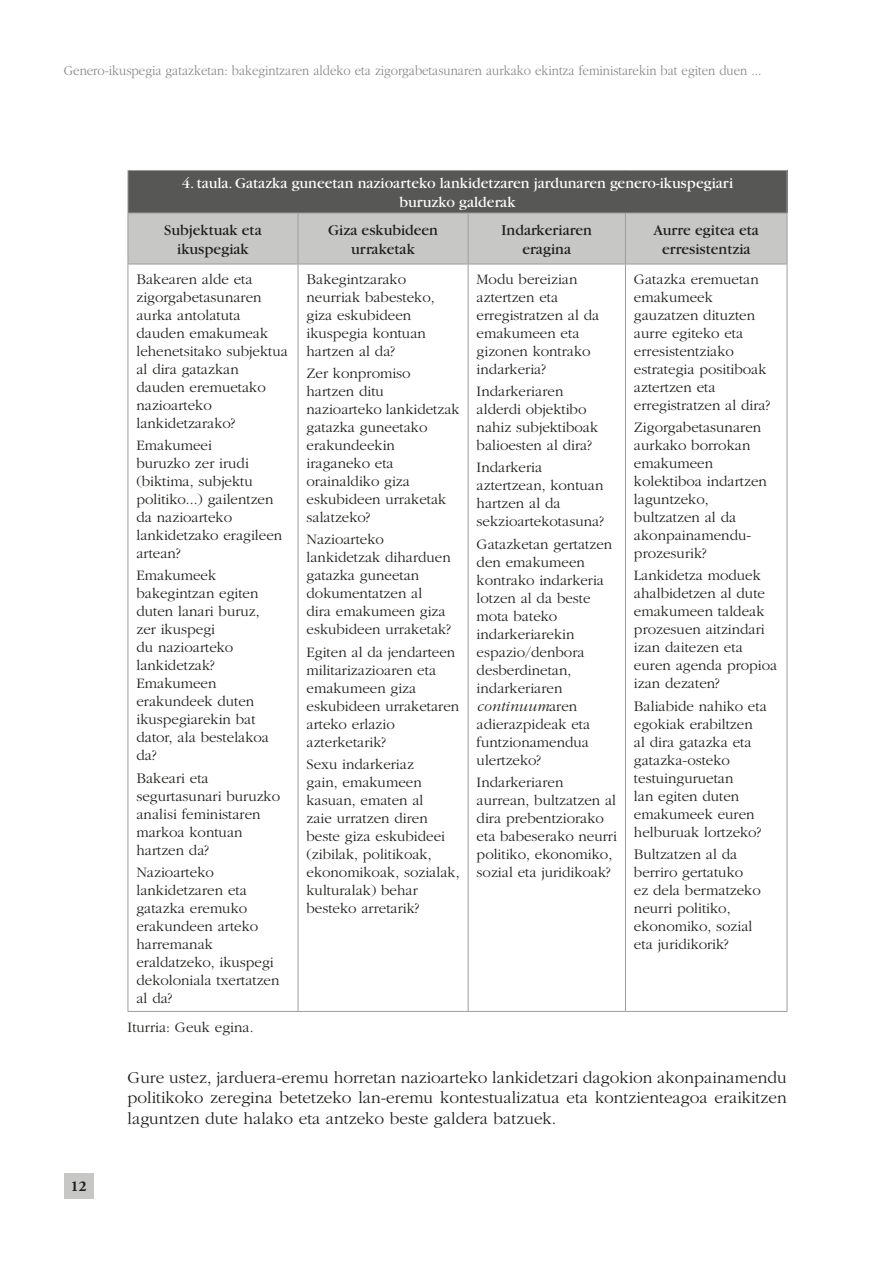
<style>
.page{position:relative;width:893px;height:1263px;background:#fff}
.page>*{position:absolute;margin:0;border:0;box-sizing:border-box;transform-origin:0 0}
.t1{font:300 17.25px/20.7px "Garamond";color:#1d1d1b;text-align:justify}
.t2{font:15.75px/18.9px "Garamond";color:#1d1d1b;text-align:center}
.t3{font:15.75px/18.9px "Garamond";color:#fff;text-align:center}
.t4{font:300 15px/18px "Garamond";color:#1d1d1b}
.t5{font:700 15px "Adobe Garamond";color:#1d1d1b}
.t6{font:300 14.25px "Garamond";color:#878787;scale:.9 1}
.s1{font-style:italic}
</style>
<div class="page">
<div style="left:64px;top:1174px;width:30px;height:25px;background:#c7c7c6"></div>
<div style="left:128px;top:170px;width:659px;height:43px;background:#575756"></div>
<div style="left:129px;top:214px;width:658px;height:50px;background:#c7c7c6"></div>
<hr style="left:128px;top:170px;width:170px;height:1px;background:#9d9d9d">
<hr style="left:128px;top:171px;width:1px;height:42px;background:#9d9d9d">
<hr style="left:298px;top:170px;width:170px;height:1px;background:#9d9d9d">
<hr style="left:468px;top:170px;width:157px;height:1px;background:#9d9d9d">
<hr style="left:625px;top:170px;width:162px;height:1px;background:#9d9d9d">
<hr style="left:787px;top:171px;width:1px;height:42px;background:#9d9d9d">
<hr style="left:128px;top:213px;width:170px;height:1px;background:#9d9d9d">
<hr style="left:128px;top:213px;width:1px;height:51px;background:#9d9d9d">
<hr style="left:298px;top:213px;width:170px;height:1px;background:#9d9d9d">
<hr style="left:298px;top:213px;width:1px;height:51px;background:#9d9d9d">
<hr style="left:468px;top:213px;width:157px;height:1px;background:#9d9d9d">
<hr style="left:468px;top:213px;width:1px;height:51px;background:#9d9d9d">
<hr style="left:625px;top:213px;width:162px;height:1px;background:#9d9d9d">
<hr style="left:625px;top:213px;width:1px;height:51px;background:#9d9d9d">
<hr style="left:787px;top:213px;width:1px;height:51px;background:#9d9d9d">
<hr style="left:128px;top:264px;width:170px;height:1px;background:#9d9d9d">
<hr style="left:128px;top:264px;width:1px;height:747px;background:#9d9d9d">
<hr style="left:298px;top:264px;width:170px;height:1px;background:#9d9d9d">
<hr style="left:298px;top:264px;width:1px;height:747px;background:#9d9d9d">
<hr style="left:468px;top:264px;width:157px;height:1px;background:#9d9d9d">
<hr style="left:468px;top:264px;width:1px;height:747px;background:#9d9d9d">
<hr style="left:625px;top:264px;width:162px;height:1px;background:#9d9d9d">
<hr style="left:625px;top:264px;width:1px;height:747px;background:#9d9d9d">
<hr style="left:787px;top:264px;width:1px;height:747px;background:#9d9d9d">
<hr style="left:128px;top:1011px;width:170px;height:1px;background:#9d9d9d">
<hr style="left:298px;top:1011px;width:170px;height:1px;background:#9d9d9d">
<hr style="left:468px;top:1011px;width:157px;height:1px;background:#9d9d9d">
<hr style="left:625px;top:1011px;width:162px;height:1px;background:#9d9d9d">
<p class="t6" style="left:64px;top:62px;width:777px">Genero-ikuspegia gatazketan: bakegintzaren aldeko eta zigorgabetasunaren aurkako ekintza feministarekin bat egiten duen ...</p>
<p class="t3" style="left:182px;top:174px;width:553px">4. taula. Gatazka guneetan nazioarteko lankidetzaren jardunaren genero-ikuspegiari buruzko galderak</p>
<p class="t2" style="left:164px;top:221px;width:99px">Subjektuak eta ikuspegiak</p>
<p class="t2" style="left:328px;top:221px;width:112px">Giza eskubideen urraketak</p>
<p class="t2" style="left:502px;top:221px;width:92px">Indarkeriaren eragina</p>
<p class="t2" style="left:654px;top:221px;width:107px">Aurre egitea eta erresistentzia</p>
<p class="t4" style="left:136px;top:270px;width:153px">Bakearen alde eta zigorgabetasunaren aurka antolatuta dauden emakumeak lehenetsitako subjektua al dira gatazkan dauden eremuetako nazioarteko lankidetzarako?</p>
<p class="t4" style="left:136px;top:436px;width:147px">Emakumeei<br>buruzko zer irudi (biktima, subjektu politiko...) gailentzen da nazioarteko lankidetzako eragileen artean?</p>
<p class="t4" style="left:136px;top:567px;width:134px">Emakumeek bakegintzan egiten duten lanari buruz, zer ikuspegi<br>du nazioarteko lankidetzak?<br>Emakumeen erakundeek duten ikuspegiarekin bat dator, ala bestelakoa da?</p>
<p class="t4" style="left:136px;top:769px;width:145px">Bakeari eta segurtasunari buruzko analisi feministaren markoa kontuan hartzen da?</p>
<p class="t4" style="left:136px;top:863px;width:145px">Nazioarteko lankidetzaren eta gatazka eremuko erakundeen arteko harremanak eraldatzeko, ikuspegi dekoloniala txertatzen al da?</p>
<p class="t4" style="left:634px;top:270px;width:138px">Gatazka eremuetan emakumeek gauzatzen dituzten aurre egiteko eta erresistentziako estrategia positiboak aztertzen eta erregistratzen al dira?</p>
<p class="t4" style="left:634px;top:418px;width:134px">Zigorgabetasunaren aurkako borrokan emakumeen kolektiboa indartzen laguntzeko, bultzatzen al da akonpainamendu&shy;prozesurik?</p>
<p class="t4" style="left:634px;top:567px;width:145px">Lankidetza moduek ahalbidetzen al dute emakumeen taldeak prozesuen aitzindari izan daitezen eta euren agenda propioa izan dezaten?</p>
<p class="t4" style="left:634px;top:697px;width:134px">Baliabide nahiko eta egokiak erabiltzen al dira gatazka eta gatazka-osteko testuinguruetan<br>lan egiten duten emakumeek euren helburuak lortzeko?</p>
<p class="t4" style="left:634px;top:845px;width:128px">Bultzatzen al da berriro gertatuko ez dela bermatzeko neurri politiko, ekonomiko, sozial eta juridikorik?</p>
<p class="t4" style="left:477px;top:270px;width:124px">Modu bereizian aztertzen eta erregistratzen al da emakumeen eta gizonen kontrako indarkeria?</p>
<p class="t4" style="left:477px;top:382px;width:123px">Indarkeriaren alderdi objektibo nahiz subjektiboak balioesten al dira?</p>
<p class="t4" style="left:477px;top:459px;width:129px">Indarkeria aztertzean, kontuan hartzen al da sekzioartekotasuna?</p>
<p class="t4" style="left:477px;top:535px;width:137px">Gatazketan gertatzen den emakumeen kontrako indarkeria lotzen al da beste mota bateko indarkeriarekin espazio/denbora desberdinetan, indarkeriaren <span class="s1">continuum</span>aren adierazpideak eta funtzionamendua ulertzeko?</p>
<p class="t4" style="left:477px;top:773px;width:142px">Indarkeriaren aurrean, bultzatzen al dira prebentziorako eta babeserako neurri politiko, ekonomiko, sozial eta juridikoak?</p>
<p class="t4" style="left:307px;top:270px;width:130px">Bakegintzarako neurriak babesteko, giza eskubideen ikuspegia kontuan hartzen al da?</p>
<p class="t4" style="left:307px;top:364px;width:155px">Zer konpromiso hartzen ditu nazioarteko lankidetzak gatazka guneetako erakundeekin iraganeko eta orainaldiko giza eskubideen urraketak salatzeko?</p>
<p class="t4" style="left:307px;top:531px;width:146px">Nazioarteko lankidetzak diharduen gatazka guneetan dokumentatzen al<br>dira emakumeen giza eskubideen urraketak?</p>
<p class="t4" style="left:307px;top:643px;width:154px">Egiten al da jendarteen militarizazioaren eta emakumeen giza eskubideen urraketaren arteko erlazio azterketarik?</p>
<p class="t4" style="left:307px;top:755px;width:154px">Sexu indarkeriaz<br>gain, emakumeen kasuan, ematen al<br>zaie urratzen diren beste giza eskubideei (zibilak, politikoak, ekonomikoak, sozialak, kulturalak) behar besteko arretarik?</p>
<p class="t5" style="left:71px;top:1178px;width:17px">12</p>
<p class="t4" style="left:128px;top:1018px;width:128px">Iturria: Geuk egina.</p>
<p class="t1" style="left:128px;top:1067px;width:661px">Gure ustez, jarduera-eremu horretan nazioarteko lankidetzari dagokion akonpainamendu politikoko zeregina betetzeko lan-eremu kontestualizatua eta kontzienteagoa eraikitzen laguntzen dute halako eta antzeko beste galdera batzuek.</p>
</div>
